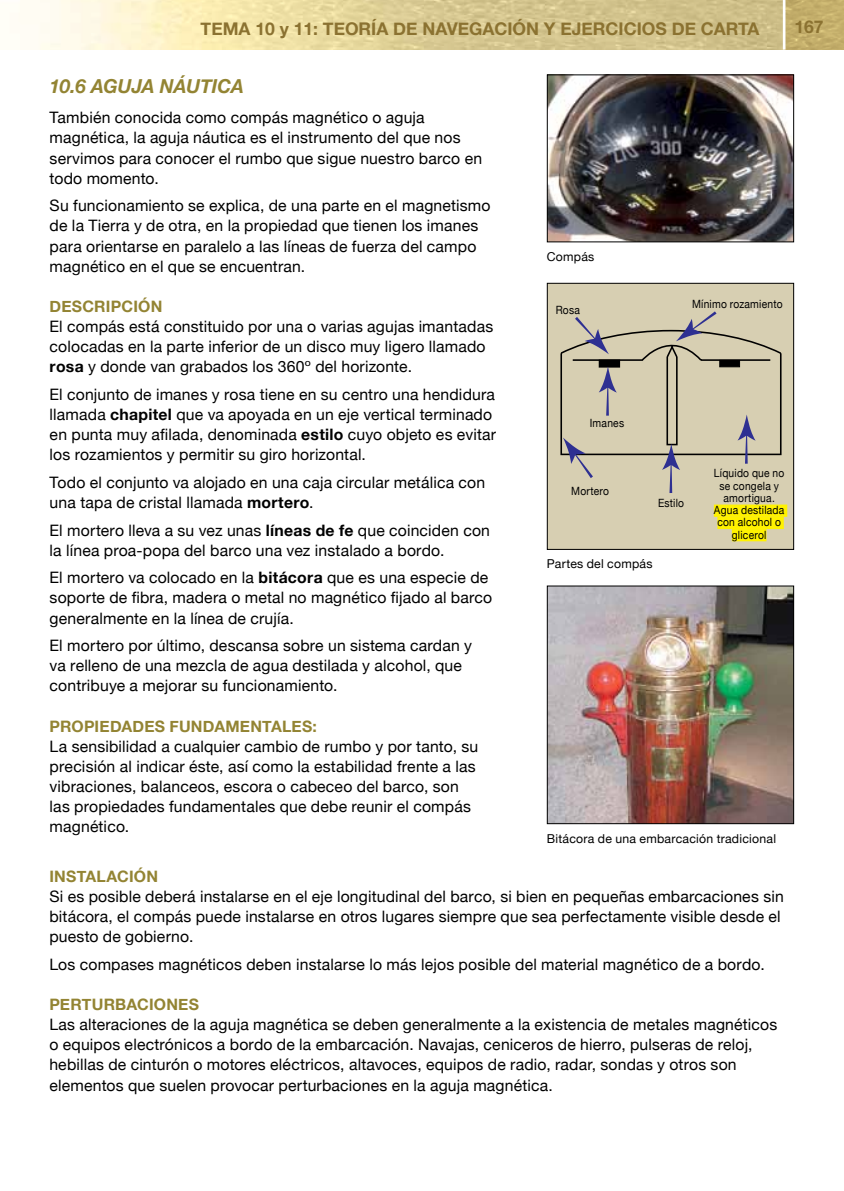
<style>
.page{position:relative;width:844px;height:1191px;background:#fff}
.page>*{position:absolute;margin:0;border:0;box-sizing:border-box;transform-origin:0 0}
.t1{font:italic 700 19.25px "Helvetica Neue";color:#938433}
.t2{font:700 17.5px "Helvetica Neue";color:#8b7231}
.t3{font:15.75px/20.1px "Helvetica Neue";letter-spacing:.01em;color:#000}
.t4{font:700 15.75px "Helvetica Neue";letter-spacing:.015em;color:#938433}
.t5{font:12.25px "Helvetica Neue";letter-spacing:.02em;color:#000}
.t6{font:11.38px/12.2px "Helvetica Neue";letter-spacing:.02em;color:#000;text-align:center;scale:.9 1}
.s1{font-weight:700}
</style>
<div class="page">
<img style="left:18px;top:0;width:764px;height:50px">
<img style="left:785px;top:0;width:58px;height:50px">
<img style="left:548px;top:76px;width:243px;height:164px">
<div style="left:546px;top:74px;width:247px;height:168px;border:1px solid #000"></div>
<img style="left:548px;top:587px;width:243px;height:235px">
<div style="left:546px;top:585px;width:247px;height:239px;border:1px solid #000"></div>
<div style="left:547px;top:283px;width:246px;height:266px;background:#d7cfb2"></div>
<div style="left:546px;top:283px;width:247px;height:267px;border:1px solid #000"></div>
<svg style="left:560px;top:311px;width:221px;height:182px"></svg>
<div style="left:713px;top:504px;width:74px;height:13px;background:#fff200"></div>
<div style="left:717px;top:517px;width:66px;height:12px;background:#fff200"></div>
<div style="left:731px;top:529px;width:35px;height:12px;background:#fff200"></div>
<p class="t2" style="left:200px;top:18px;width:560px">TEMA 10 y 11: TEORÍA DE NAVEGACIÓN Y EJERCICIOS DE CARTA</p>
<p class="t2" style="left:794px;top:16px;width:31px">167</p>
<p class="t1" style="left:50px;top:74px;width:196px">10.6 AGUJA NÁUTICA</p>
<p class="t3" style="left:50px;top:107px;width:434px">También conocida como compás magnético o aguja magnética, la aguja náutica es el instrumento del que nos servimos para conocer el rumbo que sigue nuestro barco en todo momento.</p>
<p class="t3" style="left:50px;top:195px;width:442px">Su funcionamiento se explica, de una parte en el magnetismo de la Tierra y de otra, en la propiedad que tienen los imanes para orientarse en paralelo a las líneas de fuerza del campo magnético en el que se encuentran.</p>
<p class="t4" style="left:50px;top:296px;width:114px">DESCRIPCIÓN</p>
<p class="t3" style="left:50px;top:316px;width:445px">El compás está constituido por una o varias agujas imantadas colocadas en la parte inferior de un disco muy ligero llamado <span class="s1">rosa</span> y donde van grabados los 360º del horizonte.</p>
<p class="t3" style="left:50px;top:384px;width:448px">El conjunto de imanes y rosa tiene en su centro una hendidura llamada <span class="s1">chapitel</span> que va apoyada en un eje vertical terminado en punta muy afilada, denominada <span class="s1">estilo</span> cuyo objeto es evitar los rozamientos y permitir su giro horizontal.</p>
<p class="t3" style="left:50px;top:472px;width:437px">Todo el conjunto va alojado en una caja circular metálica con una tapa de cristal llamada <span class="s1">mortero</span>.</p>
<p class="t3" style="left:50px;top:520px;width:442px">El mortero lleva a su vez unas <span class="s1">líneas de fe</span> que coinciden con la línea proa-popa del barco una vez instalado a bordo.</p>
<p class="t3" style="left:50px;top:567px;width:444px">El mortero va colocado en la <span class="s1">bitácora</span> que es una especie de soporte de fibra, madera o metal no magnético fijado al barco generalmente en la línea de crujía.</p>
<p class="t3" style="left:50px;top:635px;width:424px">El mortero por último, descansa sobre un sistema cardan y va relleno de una mezcla de agua destilada y alcohol, que contribuye a mejorar su funcionamiento.</p>
<p class="t4" style="left:50px;top:716px;width:269px">PROPIEDADES FUNDAMENTALES:</p>
<p class="t3" style="left:50px;top:736px;width:430px">La sensibilidad a cualquier cambio de rumbo y por tanto, su precisión al indicar éste, así como la estabilidad frente a las vibraciones, balanceos, escora o cabeceo del barco, son las propiedades fundamentales que debe reunir el compás magnético.</p>
<p class="t5" style="left:546px;top:249px;width:49px">Compás</p>
<p class="t6" style="left:692px;top:297px;width:102px">Mínimo rozamiento</p>
<p class="t6" style="left:555px;top:303px;width:28px">Rosa</p>
<p class="t6" style="left:589px;top:417px;width:40px">Imanes</p>
<p class="t6" style="left:713px;top:467px;width:80px">Líquido que no se congela y amortigua.<br>Agua destilada con alcohol o glicerol</p>
<p class="t6" style="left:571px;top:484px;width:43px">Mortero</p>
<p class="t6" style="left:658px;top:496px;width:30px">Estilo</p>
<p class="t5" style="left:546px;top:557px;width:107px">Partes del compás</p>
<p class="t5" style="left:546px;top:831px;width:231px">Bitácora de una embarcación tradicional</p>
<p class="t4" style="left:49px;top:866px;width:110px">INSTALACIÓN</p>
<p class="t3" style="left:49px;top:886px;width:735px">Si es posible deberá instalarse en el eje longitudinal del barco, si bien en pequeñas embarcaciones sin bitácora, el compás puede instalarse en otros lugares siempre que sea perfectamente visible desde el puesto de gobierno.</p>
<p class="t3" style="left:49px;top:954px;width:716px">Los compases magnéticos deben instalarse lo más lejos posible del material magnético de a bordo.</p>
<p class="t4" style="left:49px;top:994px;width:151px">PERTURBACIONES</p>
<p class="t3" style="left:49px;top:1014px;width:729px">Las alteraciones de la aguja magnética se deben generalmente a la existencia de metales magnéticos o equipos electrónicos a bordo de la embarcación. Navajas, ceniceros de hierro, pulseras de reloj, hebillas de cinturón o motores eléctricos, altavoces, equipos de radio, radar, sondas y otros son elementos que suelen provocar perturbaciones en la aguja magnética.</p>
</div>
